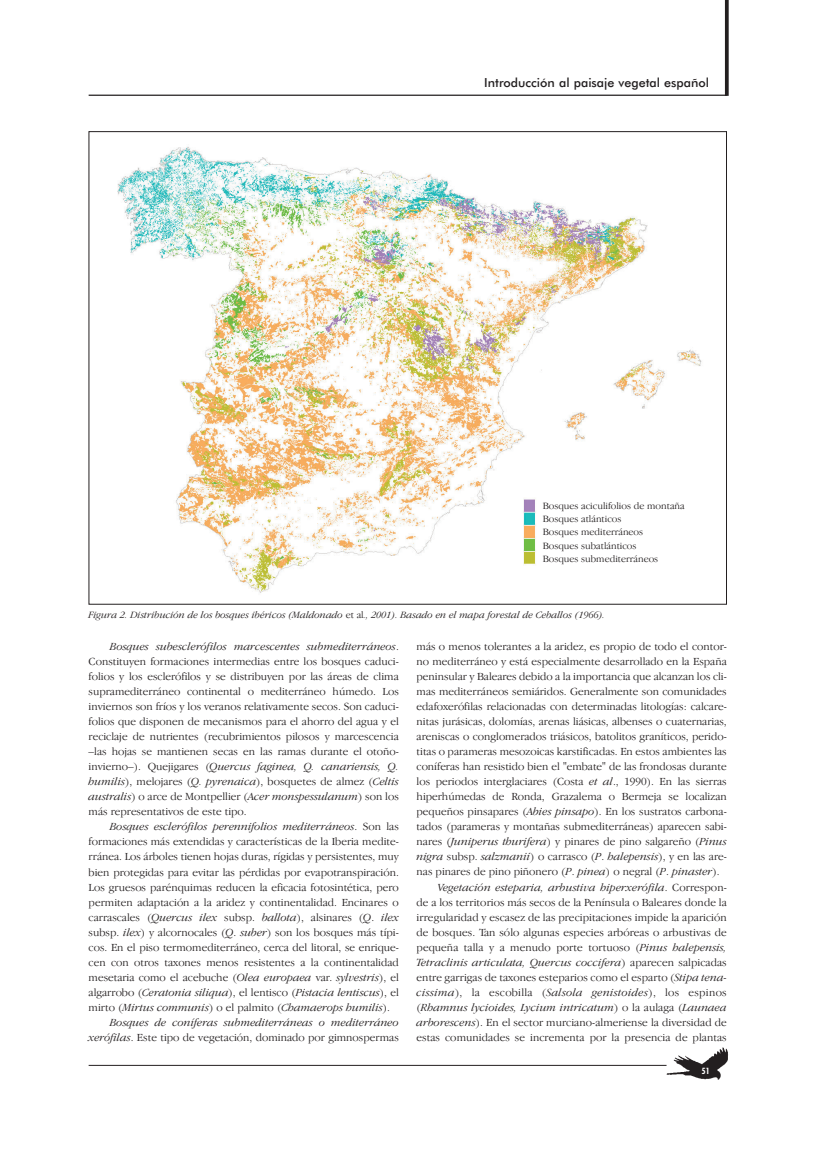
<style>
.page{position:relative;width:819px;height:1156px;background:#fff}
.page>*{position:absolute;margin:0;border:0;box-sizing:border-box;transform-origin:0 0}
.t1{font:500 12.5px "Futura BT";color:#231f20}
.t2{font:300 11.25px/15px "Garamond IT Cby BT";color:#231f20;text-align:justify}
.t3{font:italic 300 11.25px "Garamond IT Cby BT";color:#231f20}
.t4{font:300 11.25px "Garamond IT Cby BT";letter-spacing:.025em;color:#231f20}
.t5{font:300 10px/13.1px "Garamond IT Cby BT";color:#231f20}
.t6{font:italic 300 10px "Garamond IT Cby BT";color:#231f20}
.t7{font:700 condensed 8.75px "Futura BT";color:#fff}
.s1{font-style:normal}
.s2{font-style:italic}
</style>
<div class="page">
<hr style="left:725px;top:0;width:3px;height:96px;background:#231f20">
<hr style="left:89px;top:95px;width:637px;height:1px;background:#231f20">
<hr style="left:89px;top:1064px;width:577px;height:1px;background:#231f20">
<img style="left:663px;top:1047px;width:65px;height:33px">
<img style="left:117px;top:147px;width:585px;height:446px">
<div style="left:542px;top:496px;width:153px;height:73px;background:#fff"></div>
<p class="t1" style="left:484px;top:78px;width:226px">Introducción al paisaje vegetal español</p>
<p class="t5" style="left:542px;top:500px;width:143px">Bosques aciculifolios de montaña<br>Bosques atlánticos<br>Bosques mediterráneos<br>Bosques subatlánticos<br>Bosques submediterráneos</p>
<p class="t6" style="left:89px;top:611px;width:518px">Figura 2. Distribución de los bosques ibéricos (Maldonado <span class="s1">et al</span>., 2001). Basado en el mapa forestal de Ceballos (1966).</p>
<p class="t2" style="left:89px;top:640px;width:312px;text-indent:21px"><span class="s2">Bosques subesclerófilos marcescentes submediterráneos</span>.<br>Constituyen formaciones intermedias entre los bosques caduci&shy;folios y los esclerófilos y se distribuyen por las áreas de clima supramediterráneo continental o mediterráneo húmedo. Los inviernos son fríos y los veranos relativamente secos. Son caduci&shy;folios que disponen de mecanismos para el ahorro del agua y el reciclaje de nutrientes (recubrimientos pilosos y marcescencia –las hojas se mantienen secas en las ramas durante el otoño&shy;invierno–). Quejigares (<span class="s2">Quercus faginea, Q. canariensis, Q. humilis</span>), melojares (<span class="s2">Q. pyrenaica</span>), bosquetes de almez (<span class="s2">Celtis australis</span>) o arce de Montpellier (<span class="s2">Acer monspessulanum</span>) son los más representativos de este tipo.</p>
<p class="t3" style="left:110px;top:822px;width:290px">Bosques esclerófilos perennifolios mediterráneos<span class="s1">. Son las</span></p>
<p class="t2" style="left:89px;top:835px;width:312px">formaciones más extendidas y características de la Iberia medite-</p>
<p class="t2" style="left:89px;top:850px;width:312px">rránea. Los árboles tienen hojas duras, rígidas y persistentes, muy</p>
<p class="t2" style="left:89px;top:865px;width:312px">bien protegidas para evitar las pérdidas por evapotranspiración.</p>
<p class="t2" style="left:89px;top:880px;width:312px">Los gruesos parénquimas reducen la eficacia fotosintética, pero</p>
<p class="t2" style="left:89px;top:895px;width:312px">permiten adaptación a la aridez y continentalidad. Encinares o</p>
<p class="t2" style="left:89px;top:910px;width:312px">carrascales (<span class="s2">Quercus ilex</span> subsp. <span class="s2">ballota</span>), alsinares (<span class="s2">Q</span>. <span class="s2">ilex</span></p>
<p class="t2" style="left:89px;top:925px;width:312px">subsp. <span class="s2">ilex</span>) y alcornocales (<span class="s2">Q</span>. <span class="s2">suber</span>) son los bosques más típi-</p>
<p class="t2" style="left:89px;top:940px;width:312px">cos. En el piso termomediterráneo, cerca del litoral, se enrique-</p>
<p class="t2" style="left:89px;top:955px;width:312px">cen con otros taxones menos resistentes a la continentalidad</p>
<p class="t2" style="left:89px;top:970px;width:312px">mesetaria como el acebuche (<span class="s2">Olea europaea</span> var. <span class="s2">sylvestris</span>), el</p>
<p class="t3" style="left:89px;top:987px;width:312px"><span class="s1">algarrobo (</span>Ceratonia siliqua<span class="s1">), el lentisco (</span>Pistacia lentiscus<span class="s1">), el</span></p>
<p class="t3" style="left:89px;top:1002px;width:303px"><span class="s1">mirto (</span>Mirtus communis<span class="s1">) o el palmito (</span>Chamaerops humilis<span class="s1">).</span></p>
<p class="t3" style="left:110px;top:1017px;width:290px">Bosques de coníferas submediterráneas o mediterráneo</p>
<p class="t2" style="left:89px;top:1030px;width:312px"><span class="s2">xerófilas</span>. Este tipo de vegetación, dominado por gimnospermas</p>
<p class="t2" style="left:416px;top:640px;width:312px">más o menos tolerantes a la aridez, es propio de todo el contor-</p>
<p class="t2" style="left:416px;top:655px;width:312px">no mediterráneo y está especialmente desarrollado en la España</p>
<p class="t2" style="left:416px;top:670px;width:312px">peninsular y Baleares debido a la importancia que alcanzan los cli-</p>
<p class="t2" style="left:416px;top:685px;width:312px">mas mediterráneos semiáridos. Generalmente son comunidades</p>
<p class="t2" style="left:416px;top:700px;width:312px">edafoxerófilas relacionadas con determinadas litologías: calcare-</p>
<p class="t2" style="left:416px;top:715px;width:312px">nitas jurásicas, dolomías, arenas liásicas, albenses o cuaternarias,</p>
<p class="t2" style="left:416px;top:730px;width:312px">areniscas o conglomerados triásicos, batolitos graníticos, perido-</p>
<p class="t2" style="left:416px;top:745px;width:312px">titas o parameras mesozoicas karstificadas. En estos ambientes las</p>
<p class="t2" style="left:416px;top:760px;width:312px">coníferas han resistido bien el "embate" de las frondosas durante</p>
<p class="t2" style="left:416px;top:775px;width:312px">los periodos interglaciares (Costa <span class="s2">et al</span>., 1990). En las sierras</p>
<p class="t2" style="left:416px;top:790px;width:311px">hiperhúmedas de Ronda, Grazalema o Bermeja se localizan</p>
<p class="t2" style="left:416px;top:805px;width:312px">pequeños pinsapares (<span class="s2">Abies pinsapo</span>). En los sustratos carbona-</p>
<p class="t2" style="left:416px;top:820px;width:312px">tados (parameras y montañas submediterráneas) aparecen sabi-</p>
<p class="t2" style="left:416px;top:835px;width:312px">nares (<span class="s2">Juniperus thurifera</span>) y pinares de pino salgareño (<span class="s2">Pinus</span></p>
<p class="t2" style="left:416px;top:850px;width:312px"><span class="s2">nigra</span> subsp. <span class="s2">salzmanii</span>) o carrasco (<span class="s2">P</span>. <span class="s2">halepensis</span>), y en las are-</p>
<p class="t2" style="left:416px;top:865px;width:304px">nas pinares de pino piñonero (<span class="s2">P</span>. <span class="s2">pinea</span>) o negral (<span class="s2">P</span>. <span class="s2">pinaster</span>).</p>
<p class="t3" style="left:438px;top:882px;width:290px">Vegetación esteparia, arbustiva hiperxerófila<span class="s1">. Correspon-</span></p>
<p class="t2" style="left:416px;top:895px;width:312px">de a los territorios más secos de la Península o Baleares donde la</p>
<p class="t2" style="left:416px;top:910px;width:312px">irregularidad y escasez de las precipitaciones impide la aparición</p>
<p class="t2" style="left:416px;top:925px;width:312px">de bosques. Tan sólo algunas especies arbóreas o arbustivas de</p>
<p class="t2" style="left:416px;top:940px;width:312px">pequeña talla y a menudo porte tortuoso (<span class="s2">Pinus halepensis,</span></p>
<p class="t3" style="left:416px;top:957px;width:312px">Tetraclinis articulata, Quercus coccifera<span class="s1">) aparecen salpicadas</span></p>
<p class="t2" style="left:416px;top:970px;width:311px">entre garrigas de taxones esteparios como el esparto (<span class="s2">Stipa tena-</span></p>
<p class="t4" style="left:416px;top:987px;width:312px"><span class="s2">cissima</span>), la escobilla (<span class="s2">Salsola genistoides</span>), los espinos</p>
<p class="t3" style="left:416px;top:1002px;width:312px"><span class="s1">(</span>Rhamnus lycioides, Lycium intricatum<span class="s1">) o la aulaga (</span>Launaea</p>
<p class="t2" style="left:416px;top:1015px;width:312px"><span class="s2">arborescens</span>). En el sector murciano-almeriense la diversidad de</p>
<p class="t2" style="left:416px;top:1030px;width:312px">estas comunidades se incrementa por la presencia de plantas</p>
<p class="t7" style="left:701px;top:1066px;width:9px">51</p>
</div>
